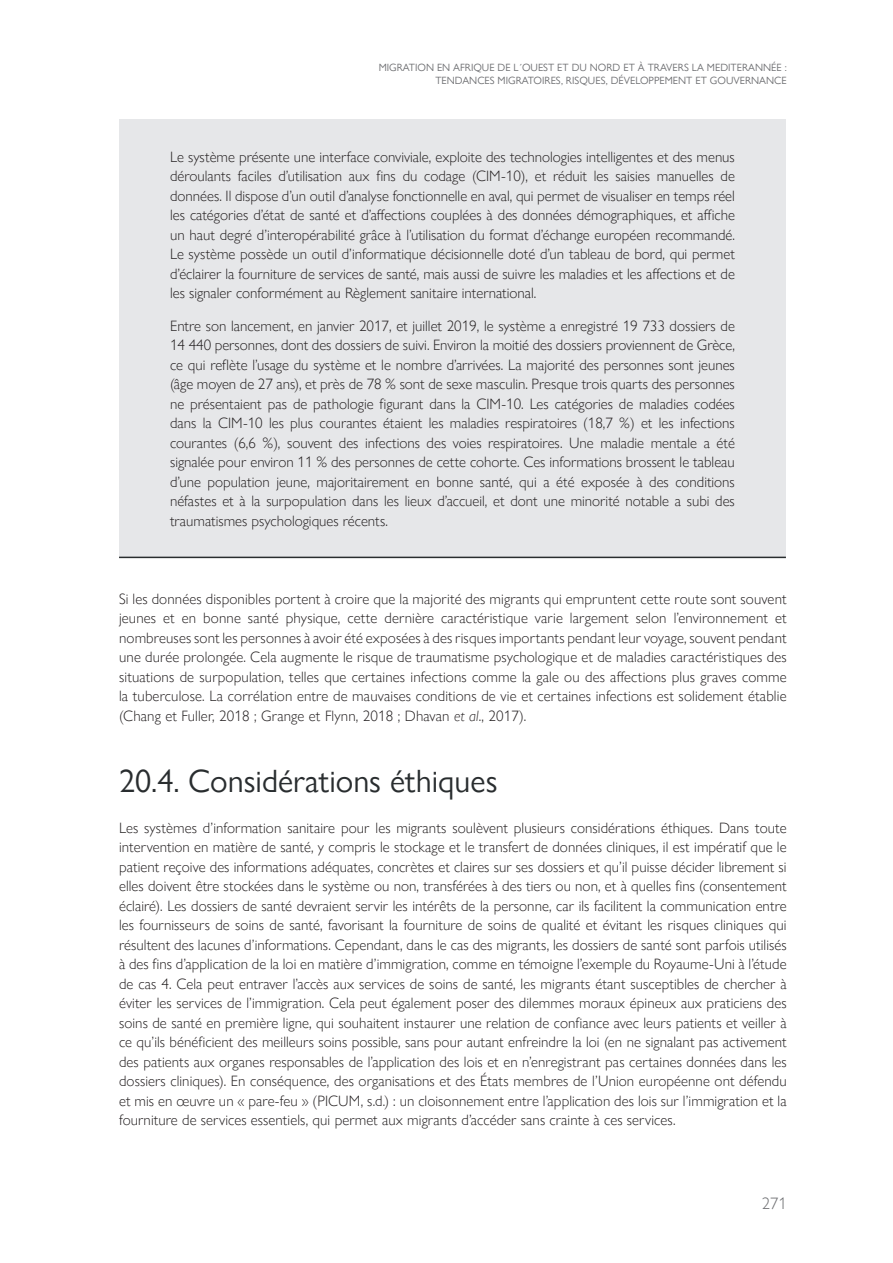
<style>
.page{position:relative;width:893px;height:1263px;background:#fff}
.page>*{position:absolute;margin:0;border:0;box-sizing:border-box;transform-origin:0 0}
.t1{font:32.25px "Gill Sans Nova";color:#292d2f}
.t2{font:300 16.5px "Gill Sans Nova";color:#6c6d70}
.t3{font:300 15px/19.5px "Gill Sans Nova";letter-spacing:.005em;color:#231f20;text-align:justify}
.t4{font:10.5px/12.6px "Gill Sans Nova";color:#6c6d70;text-align:right}
.s1{font-style:italic}
</style>
<div class="page">
<div style="left:119px;top:119px;width:667px;height:438px;background:#e6e7e9"></div>
<hr style="left:119px;top:557px;width:667px;height:1px;background:#292d2f">
<p class="t4" style="left:379px;top:61px;width:409px">MIGRATION EN AFRIQUE DE L´OUEST ET DU NORD ET À TRAVERS LA MEDITERANNÉE :<br>TENDANCES MIGRATOIRES, RISQUES, DÉVELOPPEMENT ET GOUVERNANCE</p>
<p class="t3" style="left:170px;top:147px;width:566px">Le système présente une interface conviviale, exploite des technologies intelligentes et des menus déroulants faciles d’utilisation aux fins du codage (CIM-10), et réduit les saisies manuelles de données. Il dispose d’un outil d’analyse fonctionnelle en aval, qui permet de visualiser en temps réel les catégories d’état de santé et d’affections couplées à des données démographiques, et affiche un haut degré d’interopérabilité grâce à l’utilisation du format d’échange européen recommandé.<br>Le système possède un outil d’informatique décisionnelle doté d’un tableau de bord, qui permet d’éclairer la fourniture de services de santé, mais aussi de suivre les maladies et les affections et de les signaler conformément au Règlement sanitaire international.</p>
<p class="t3" style="left:170px;top:316px;width:566px">Entre son lancement, en janvier 2017, et juillet 2019, le système a enregistré 19 733 dossiers de 14 440 personnes, dont des dossiers de suivi. Environ la moitié des dossiers proviennent de Grèce, ce qui reflète l’usage du système et le nombre d’arrivées. La majorité des personnes sont jeunes (âge moyen de 27 ans), et près de 78 % sont de sexe masculin. Presque trois quarts des personnes ne présentaient pas de pathologie figurant dans la CIM-10. Les catégories de maladies codées dans la CIM-10 les plus courantes étaient les maladies respiratoires (18,7 %) et les infections courantes (6,6 %), souvent des infections des voies respiratoires. Une maladie mentale a été signalée pour environ 11 % des personnes de cette cohorte. Ces informations brossent le tableau d’une population jeune, majoritairement en bonne santé, qui a été exposée à des conditions néfastes et à la surpopulation dans les lieux d’accueil, et dont une minorité notable a subi des traumatismes psychologiques récents.</p>
<p class="t3" style="left:119px;top:589px;width:669px">Si les données disponibles portent à croire que la majorité des migrants qui empruntent cette route sont souvent jeunes et en bonne santé physique, cette dernière caractéristique varie largement selon l’environnement et nombreuses sont les personnes à avoir été exposées à des risques importants pendant leur voyage, souvent pendant une durée prolongée. Cela augmente le risque de traumatisme psychologique et de maladies caractéristiques des situations de surpopulation, telles que certaines infections comme la gale ou des affections plus graves comme la tuberculose. La corrélation entre de mauvaises conditions de vie et certaines infections est solidement établie (Chang et Fuller, 2018 ; Grange et Flynn, 2018 ; Dhavan <span class="s1">et al</span>., 2017).</p>
<h1 class="t1" style="left:119px;top:761px;width:380px">20.4. Considérations éthiques</h1>
<p class="t3" style="left:119px;top:818px;width:669px">Les systèmes d’information sanitaire pour les migrants soulèvent plusieurs considérations éthiques. Dans toute intervention en matière de santé, y compris le stockage et le transfert de données cliniques, il est impératif que le patient reçoive des informations adéquates, concrètes et claires sur ses dossiers et qu’il puisse décider librement si elles doivent être stockées dans le système ou non, transférées à des tiers ou non, et à quelles fins (consentement éclairé). Les dossiers de santé devraient servir les intérêts de la personne, car ils facilitent la communication entre les fournisseurs de soins de santé, favorisant la fourniture de soins de qualité et évitant les risques cliniques qui résultent des lacunes d’informations. Cependant, dans le cas des migrants, les dossiers de santé sont parfois utilisés à des fins d’application de la loi en matière d’immigration, comme en témoigne l’exemple du Royaume-Uni à l’étude de cas 4. Cela peut entraver l’accès aux services de soins de santé, les migrants étant susceptibles de chercher à éviter les services de l’immigration. Cela peut également poser des dilemmes moraux épineux aux praticiens des soins de santé en première ligne, qui souhaitent instaurer une relation de confiance avec leurs patients et veiller à ce qu’ils bénéficient des meilleurs soins possible, sans pour autant enfreindre la loi (en ne signalant pas activement des patients aux organes responsables de l’application des lois et en n’enregistrant pas certaines données dans les dossiers cliniques). En conséquence, des organisations et des États membres de l’Union européenne ont défendu et mis en œuvre un « pare-feu » (PICUM, s.d.) : un cloisonnement entre l’application des lois sur l’immigration et la fourniture de services essentiels, qui permet aux migrants d’accéder sans crainte à ces services.</p>
<p class="t2" style="left:762px;top:1193px;width:26px">271</p>
</div>
